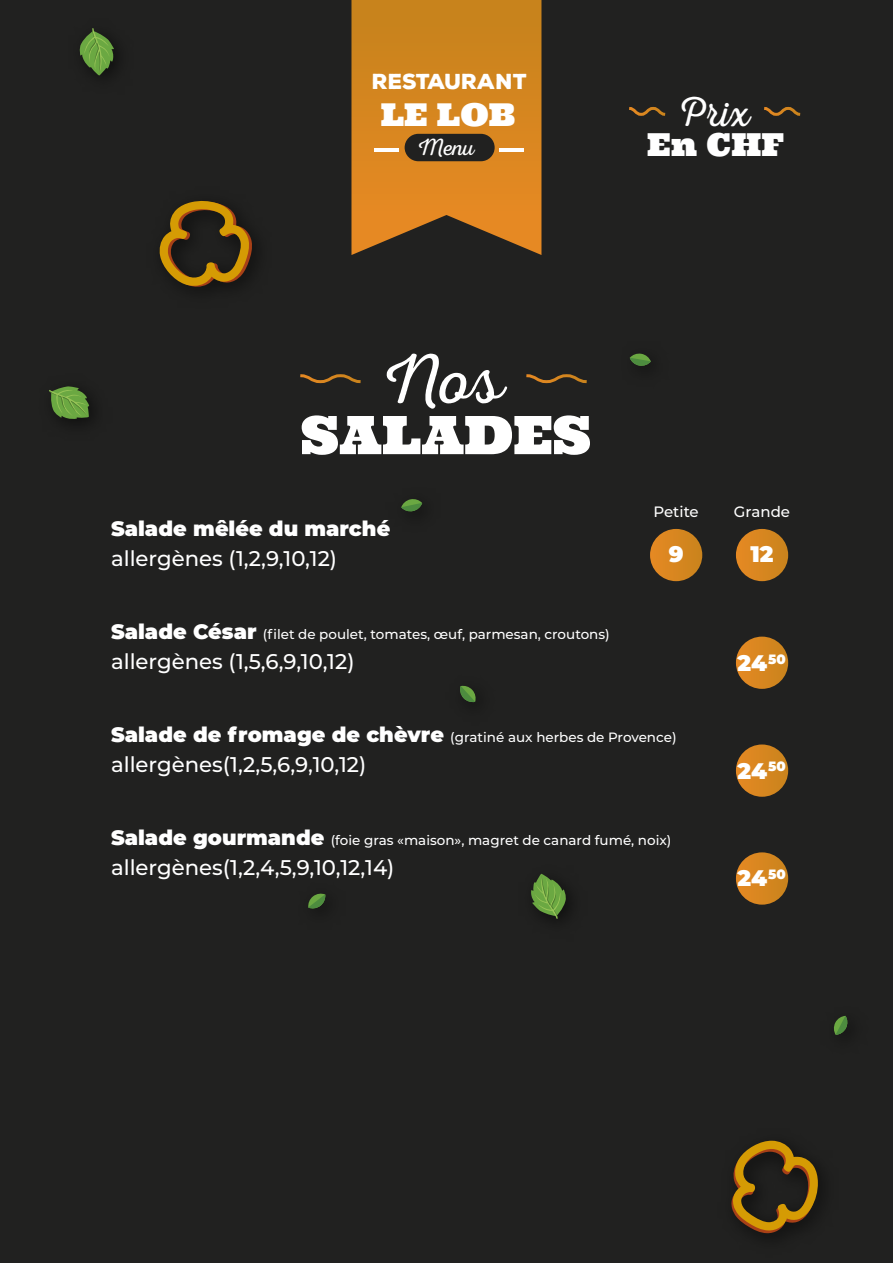
<style>
.page{position:relative;width:893px;height:1263px;background:#212120}
.page>*{position:absolute;margin:0;border:0;box-sizing:border-box;transform-origin:0 0}
.t1{font:70.5px "Nexa Rust Script L 0";color:#fff}
.t2{font:53.1px "Ultra";color:#fff}
.t3{font:42px "Nexa Rust Script L 0";color:#fff}
.t4{font:31.65px "Ultra";color:#fff}
.t5{font:31.5px "Ultra";color:#fff}
.t6{font:23.55px "Nexa Rust Script L 0";color:#fff}
.t7{font:900 22.5px "Montserrat";color:#fff}
.t8{font:500 21.3px "Montserrat";color:#fff}
.t9{font:900 21px "Nexa Rust Sans";letter-spacing:-.01em;color:#fff}
.t10{font:900 20.85px "Montserrat";color:#fff}
.t11{font:500 15px "Montserrat";color:#fff}
.t12{font:500 13.5px "Montserrat";color:#fff}
.s1{font-weight:900;font-size:20.85px}
</style>
<div class="page">
<div style="left:351px;top:0;width:190px;height:9px;background:#c8831c"></div>
<img style="left:65px;top:9px;width:736px;height:1225px">
<svg style="left:531px;top:874px;width:36px;height:45px"></svg>
<svg style="left:49px;top:386px;width:40px;height:33px"></svg>
<svg style="left:79px;top:28px;width:35px;height:48px"></svg>
<svg style="left:731px;top:1140px;width:87px;height:93px"></svg>
<svg style="left:159px;top:200px;width:94px;height:87px"></svg>
<svg style="left:834px;top:1016px;width:14px;height:19px"></svg>
<svg style="left:401px;top:498px;width:21px;height:14px"></svg>
<svg style="left:308px;top:893px;width:18px;height:16px"></svg>
<svg style="left:459px;top:685px;width:17px;height:18px"></svg>
<svg style="left:630px;top:353px;width:21px;height:13px"></svg>
<h3 class="t9" style="left:372px;top:68px;width:157px">RESTAURANT</h3>
<h3 class="t5" style="left:381px;top:95px;width:136px">LE LOB</h3>
<h3 class="t6" style="left:419px;top:135px;width:58px">Menu</h3>
<h3 class="t4" style="left:647px;top:124px;width:139px">En CHF</h3>
<h3 class="t3" style="left:680px;top:89px;width:72px">Prix</h3>
<h1 class="t1" style="left:385px;top:341px;width:120px">Nos</h1>
<h2 class="t2" style="left:300px;top:401px;width:292px">SALADES</h2>
<p class="t11" style="left:653px;top:501px;width:47px">Petite</p>
<p class="t11" style="left:734px;top:501px;width:58px">Grande</p>
<h3 class="t10" style="left:111px;top:513px;width:281px">Salade mêlée du marché</h3>
<h3 class="t8" style="left:111px;top:544px;width:227px">allergènes (1,2,9,10,12)</h3>
<h3 class="t7" style="left:750px;top:537px;width:25px">12</h3>
<h3 class="t7" style="left:669px;top:537px;width:16px">9</h3>
<p class="t12" style="left:111px;top:625px;width:500px"><span class="s1">Salade César</span> (filet de poulet, tomates, œuf, parmesan, croutons)</p>
<h3 class="t8" style="left:111px;top:646px;width:245px">allergènes (1,5,6,9,10,12)</h3>
<h3 class="t7" style="left:737px;top:646px;width:50px">24<sup>50</sup></h3>
<p class="t12" style="left:111px;top:728px;width:567px"><span class="s1">Salade de fromage de chèvre</span> (gratiné aux herbes de Provence)</p>
<h3 class="t8" style="left:111px;top:749px;width:257px">allergènes(1,2,5,6,9,10,12)</h3>
<h3 class="t7" style="left:737px;top:754px;width:50px">24<sup>50</sup></h3>
<p class="t12" style="left:111px;top:831px;width:562px"><span class="s1">Salade gourmande</span> (foie gras «maison», magret de canard fumé, noix)</p>
<h3 class="t8" style="left:111px;top:852px;width:285px">allergènes(1,2,4,5,9,10,12,14)</h3>
<h3 class="t7" style="left:737px;top:861px;width:50px">24<sup>50</sup></h3>
</div>
